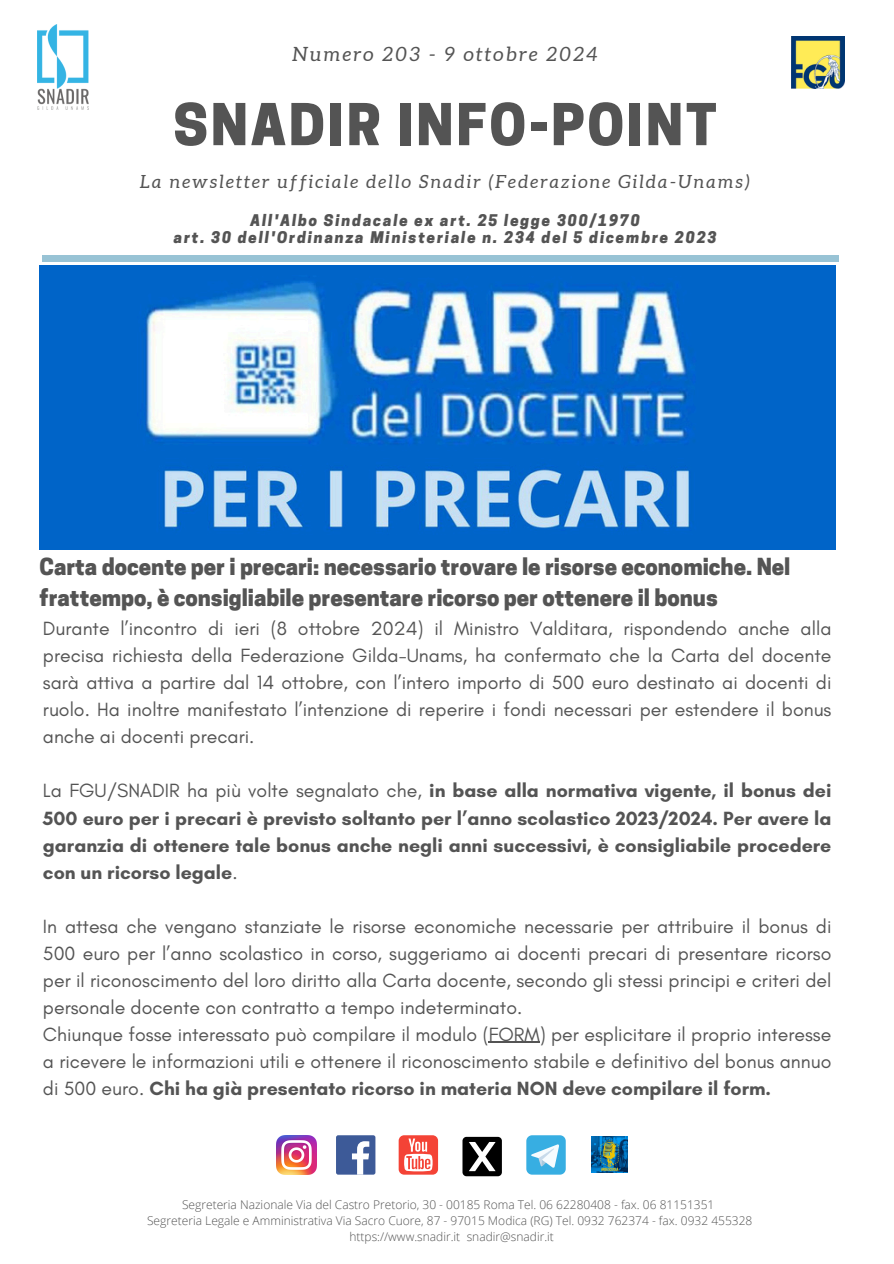
<style>
.page{position:relative;width:894px;height:1264px;background:#fff}
.page>*{position:absolute;margin:0;border:0;box-sizing:border-box;transform-origin:0 0}
.t1{font:800 54.15px "Cooper Hewitt";letter-spacing:.05em;color:#545454}
.t2{font:800 22.05px/30.3px "Cooper Hewitt";color:#545454}
.t3{font:italic 19.65px "Aleo";letter-spacing:.12em;color:#545454}
.t4{font:19.5px/27px "Glacial Indifference";color:#545454;text-align:justify}
.t5{font:700 19.5px/27px "Glacial Indifference";color:#545454;text-align:justify}
.t6{font:italic 18.15px "Aleo";letter-spacing:.12em;color:#545454}
.t7{font:italic 800 15.15px/16.8px "Cooper Hewitt";letter-spacing:.12em;color:#545454;text-align:center}
.t8{font:300 12px "Open Sans";color:#545454}
.s1{font-weight:400}
.s2{font-weight:700}
</style>
<div class="page">
<div style="left:43px;top:255px;width:795px;height:6px;background:#98c3d5"></div>
<img style="left:37px;top:25px;width:52px;height:84px">
<img style="left:791px;top:36px;width:53px;height:53px">
<img style="left:277px;top:1135px;width:39px;height:39px">
<div style="left:336px;top:1135px;width:39px;height:39px;background:#3d5a98;border-radius:2px"></div>
<svg style="left:352px;top:1141px;width:17px;height:33px"></svg>
<div style="left:398px;top:1135px;width:40px;height:39px;background:#f44336;border-radius:5px"></div>
<svg style="left:404px;top:1138px;width:28px;height:33px"></svg>
<svg style="left:526px;top:1135px;width:39px;height:39px"></svg>
<img style="left:591px;top:1136px;width:36px;height:36px">
<svg style="left:462px;top:1136px;width:39px;height:40px"></svg>
<img style="left:39px;top:266px;width:796px;height:283px">
<hr style="left:488px;top:1041px;width:51px;height:1px;background:#545454">
<p class="t3" style="left:292px;top:43px;width:306px">Numero 203 - 9 ottobre 2024</p>
<p class="t1" style="left:173px;top:104px;width:544px">SNADIR INFO-POINT</p>
<p class="t6" style="left:140px;top:171px;width:611px">La newsletter ufficiale dello Snadir (Federazione Gilda-Unams)</p>
<p class="t7" style="left:174px;top:213px;width:544px">All'Albo Sindacale ex art. 25 legge 300/1970<br>art. 30 dell'Ordinanza Ministeriale n. 234 del 5 dicembre 2023</p>
<p class="t2" style="left:39px;top:554px;width:752px">Carta docente per i precari: necessario trovare le risorse economiche. Nel frattempo, è consigliabile presentare ricorso per ottenere il bonus</p>
<h4 class="t4" style="left:43px;top:615px;width:789px">Durante l’incontro di ieri (8 ottobre 2024) il Ministro Valditara, rispondendo anche alla precisa richiesta della Federazione Gilda-Unams, ha confermato che la Carta del docente sarà attiva a partire dal 14 ottobre, con l’intero importo di 500 euro destinato ai docenti di ruolo. Ha inoltre manifestato l’intenzione di reperire i fondi necessari per estendere il bonus anche ai docenti precari.</h4>
<p class="t5" style="left:43px;top:777px;width:789px"><span class="s1">La FGU/SNADIR ha più volte segnalato che,</span> in base alla normativa vigente, il bonus dei 500 euro per i precari è previsto soltanto per l’anno scolastico 2023/2024. Per avere la garanzia di ottenere tale bonus anche negli anni successivi, è consigliabile procedere con un ricorso legale<span class="s1">.</span></p>
<h2 class="t4" style="left:43px;top:912px;width:789px;text-align:left">In attesa che vengano stanziate le risorse economiche necessarie per attribuire il bonus di 500 euro per l’anno scolastico in corso, suggeriamo ai docenti precari di presentare ricorso per il riconoscimento del loro diritto alla Carta docente, secondo gli stessi principi e criteri del personale docente con contratto a tempo indeterminato.<br>Chiunque fosse interessato può compilare il modulo (FORM) per esplicitare il proprio interesse a ricevere le informazioni utili e ottenere il riconoscimento stabile e definitivo del bonus annuo di 500 euro. <span class="s2">Chi ha già presentato ricorso in materia NON deve compilare il form.</span></h2>
<h3 class="t8" style="left:182px;top:1196px;width:533px">Segreteria Nazionale Via del Castro Pretorio, 30 - 00185 Roma Tel. 06 62280408 - fax. 06 81151351</h3>
<h3 class="t8" style="left:147px;top:1212px;width:606px">Segreteria Legale e Amministrativa Via Sacro Cuore, 87 - 97015 Modica (RG) Tel. 0932 762374 - fax. 0932 455328</h3>
<h3 class="t8" style="left:349px;top:1228px;width:206px">https://www.snadir.it snadir@snadir.it</h3>
</div>
